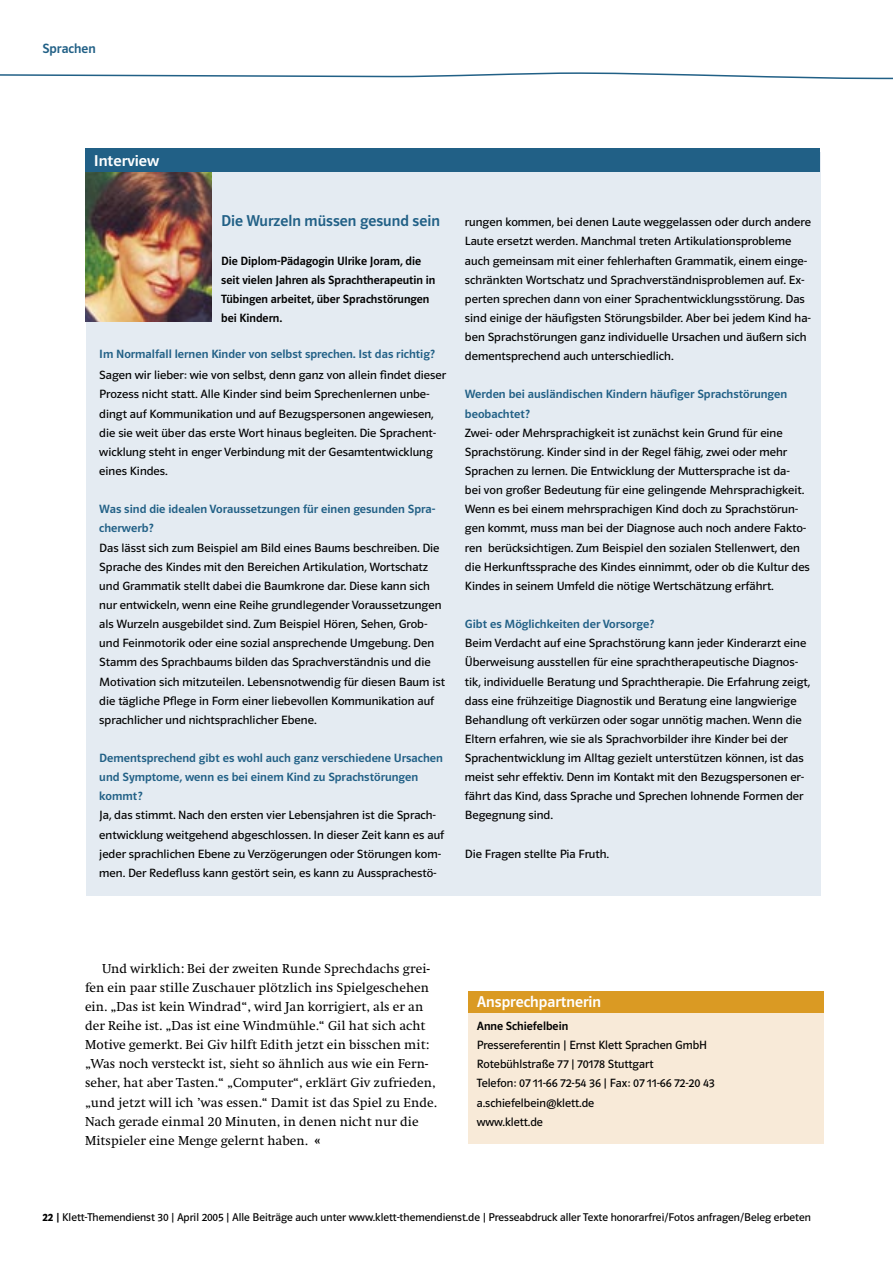
<style>
.page{position:relative;width:893px;height:1263px;background:#fff}
.page>*{position:absolute;margin:0;border:0;box-sizing:border-box;transform-origin:0 0}
.ktd_Zwhead{font:15.75px "Polo ST11 K Krftg";color:#216086}
.t1{font:15.75px "Polo ST11 K Krftg";color:#fff}
.t2{font:15.75px "Polo ST11 K Krftg";color:#fff;scale:1.04 1}
.ktd_Artikel_Schrift{font:13.5px/19.2px "Swift EF";color:#000}
.ktd_Rubrik{font:13.5px "Polo ST11 K Krftg";color:#216086}
.ktd_Kasten_Text{font:12px/19.2px "Polo ST11 K Buch";color:#000;scale:1.04 1}
.ktd_Kasten_Text-2{font:12px/19.2px "Polo ST11 K Krftg";color:#216086;scale:1.04 1}
.ktd_Kasten_Text-3{font:12px "Polo ST11 K Buch";color:#000}
.ktd_Kasten_Text-4{font:12px/19.2px "Polo ST11 K Krftg";color:#000}
.t3{font:11.25px "Polo ST11 K Buch";color:#000}
.s1{font-family:"Polo ST11 K Krftg"}
.s2{font-family:"Polo ST11 K Hfett"}
</style>
<div class="page">
<svg style="left:0;top:72px;width:893px;height:8px"></svg>
<div style="left:86px;top:152px;width:735px;height:744px;background:#e4ebf2"></div>
<img style="left:85px;top:172px;width:127px;height:150px">
<div style="left:85px;top:149px;width:735px;height:23px;background:#216086"></div>
<div style="left:468px;top:998px;width:355px;height:146px;background:#f8ead8"></div>
<div style="left:468px;top:991px;width:355px;height:21px;background:#da9a23"></div>
<p class="ktd_Rubrik" style="left:43px;top:41px;width:55px">Sprachen</p>
<p class="t2" style="left:94px;top:152px;width:64px">Interview</p>
<p class="ktd_Zwhead" style="left:221px;top:212px;width:220px">Die Wurzeln müssen gesund sein</p>
<p class="ktd_Kasten_Text-4" style="left:221px;top:251px;width:216px">Die Diplom-Pädagogin Ulrike Joram, die seit vielen Jahren als Sprachtherapeutin in Tübingen arbeitet, über Sprachstörungen bei Kindern.</p>
<p class="ktd_Kasten_Text-2" style="left:99px;top:344px;width:324px">Im Normalfall lernen Kinder von selbst sprechen. Ist das richtig?</p>
<p class="ktd_Kasten_Text" style="left:99px;top:366px;width:335px">Sagen wir lieber: wie von selbst, denn ganz von allein findet dieser Prozess nicht statt. Alle Kinder sind beim Sprechenlernen unbe&shy;dingt auf Kommunikation und auf Bezugspersonen angewiesen, die sie weit über das erste Wort hinaus begleiten. Die Sprachent&shy;wicklung steht in enger Verbindung mit der Gesamtentwicklung eines Kindes.</p>
<p class="ktd_Kasten_Text-2" style="left:99px;top:500px;width:325px">Was sind die idealen Voraussetzungen für einen gesunden Spra&shy;cherwerb?</p>
<p class="ktd_Kasten_Text" style="left:99px;top:538px;width:334px">Das lässt sich zum Beispiel am Bild eines Baums beschreiben. Die Sprache des Kindes mit den Bereichen Artikulation, Wortschatz und Grammatik stellt dabei die Baumkrone dar. Diese kann sich nur entwickeln, wenn eine Reihe grundlegender Voraussetzungen als Wurzeln ausgebildet sind. Zum Beispiel Hören, Sehen, Grob&shy;und Feinmotorik oder eine sozial ansprechende Umgebung. Den Stamm des Sprachbaums bilden das Sprachverständnis und die Motivation sich mitzuteilen. Lebensnotwendig für diesen Baum ist die tägliche Pflege in Form einer liebevollen Kommunikation auf sprachlicher und nichtsprachlicher Ebene.</p>
<p class="ktd_Kasten_Text-2" style="left:99px;top:748px;width:332px">Dementsprechend gibt es wohl auch ganz verschiedene Ursachen und Symptome, wenn es bei einem Kind zu Sprachstörungen kommt?</p>
<p class="ktd_Kasten_Text" style="left:99px;top:806px;width:333px">Ja, das stimmt. Nach den ersten vier Lebensjahren ist die Sprach&shy;entwicklung weitgehend abgeschlossen. In dieser Zeit kann es auf jeder sprachlichen Ebene zu Verzögerungen oder Störungen kom&shy;men. Der Redefluss kann gestört sein, es kann zu Aussprachestö-</p>
<p class="ktd_Kasten_Text" style="left:465px;top:213px;width:334px">rungen kommen, bei denen Laute weggelassen oder durch andere Laute ersetzt werden. Manchmal treten Artikulationsprobleme auch gemeinsam mit einer fehlerhaften Grammatik, einem einge&shy;schränkten Wortschatz und Sprachverständnisproblemen auf. Ex&shy;perten sprechen dann von einer Sprachentwicklungsstörung. Das sind einige der häufigsten Störungsbilder. Aber bei jedem Kind ha&shy;ben Sprachstörungen ganz individuelle Ursachen und äußern sich dementsprechend auch unterschiedlich.</p>
<p class="ktd_Kasten_Text-2" style="left:465px;top:385px;width:311px">Werden bei ausländischen Kindern häufiger Sprachstörungen beobachtet?</p>
<p class="ktd_Kasten_Text" style="left:465px;top:423px;width:333px">Zwei- oder Mehrsprachigkeit ist zunächst kein Grund für eine Sprachstörung. Kinder sind in der Regel fähig, zwei oder mehr Sprachen zu lernen. Die Entwicklung der Muttersprache ist da-<br>bei von großer Bedeutung für eine gelingende Mehrsprachigkeit.<br>Wenn es bei einem mehrsprachigen Kind doch zu Sprachstörun&shy;gen kommt, muss man bei der Diagnose auch noch andere Fakto&shy;ren berücksichtigen. Zum Beispiel den sozialen Stellenwert, den die Herkunftssprache des Kindes einnimmt, oder ob die Kultur des Kindes in seinem Umfeld die nötige Wertschätzung erfährt.</p>
<p class="ktd_Kasten_Text-2" style="left:465px;top:614px;width:184px">Gibt es Möglichkeiten der Vorsorge?</p>
<p class="ktd_Kasten_Text" style="left:465px;top:634px;width:334px">Beim Verdacht auf eine Sprachstörung kann jeder Kinderarzt eine Überweisung ausstellen für eine sprachtherapeutische Diagnos&shy;tik, individuelle Beratung und Sprachtherapie. Die Erfahrung zeigt, dass eine frühzeitige Diagnostik und Beratung eine langwierige Behandlung oft verkürzen oder sogar unnötig machen. Wenn die Eltern erfahren, wie sie als Sprachvorbilder ihre Kinder bei der Sprachentwicklung im Alltag gezielt unterstützen können, ist das meist sehr effektiv. Denn im Kontakt mit den Bezugspersonen er&shy;fährt das Kind, dass Sprache und Sprechen lohnende Formen der Begegnung sind.</p>
<p class="ktd_Kasten_Text" style="left:465px;top:844px;width:140px">Die Fragen stellte Pia Fruth.</p>
<p class="ktd_Artikel_Schrift" style="left:85px;top:959px;width:353px;text-indent:17px">Und wirklich: Bei der zweiten Runde Sprechdachs grei&shy;fen ein paar stille Zuschauer plötzlich ins Spielgeschehen ein. „Das ist kein Windrad“, wird Jan korrigiert, als er an der Reihe ist. „Das ist eine Windmühle.“ Gil hat sich acht Motive gemerkt. Bei Giv hilft Edith jetzt ein bisschen mit: „Was noch versteckt ist, sieht so ähnlich aus wie ein Fern&shy;seher, hat aber Tasten.“ „Computer“, erklärt Giv zufrieden, „und jetzt will ich ’was essen.“ Damit ist das Spiel zu Ende.<br>Nach gerade einmal 20 Minuten, in denen nicht nur die Mitspieler eine Menge gelernt haben. <span class="s1">«</span></p>
<p class="t1" style="left:477px;top:993px;width:126px">Ansprechpartnerin</p>
<p class="ktd_Kasten_Text-4" style="left:477px;top:1016px;width:93px">Anne Schiefelbein</p>
<p class="ktd_Kasten_Text-3" style="left:477px;top:1038px;width:232px">Pressereferentin | Ernst Klett Sprachen GmbH</p>
<p class="ktd_Kasten_Text-3" style="left:477px;top:1058px;width:178px">Rotebühlstraße 77 | 70178 Stuttgart</p>
<p class="ktd_Kasten_Text-3" style="left:477px;top:1077px;width:239px">Telefon: 07 11-66 72-54 36 | Fax: 07 11-66 72-20 43</p>
<p class="ktd_Kasten_Text-3" style="left:477px;top:1096px;width:119px">a.schiefelbein@klett.de</p>
<p class="ktd_Kasten_Text-3" style="left:477px;top:1115px;width:68px">www.klett.de</p>
<p class="t3" style="left:43px;top:1211px;width:770px"><span class="s2">22 |</span> Klett-Themendienst 30 | April 2005 | Alle Beiträge auch unter www.klett-themendienst.de | Presseabdruck aller Texte honorarfrei/Fotos anfragen/Beleg erbeten</p>
</div>
